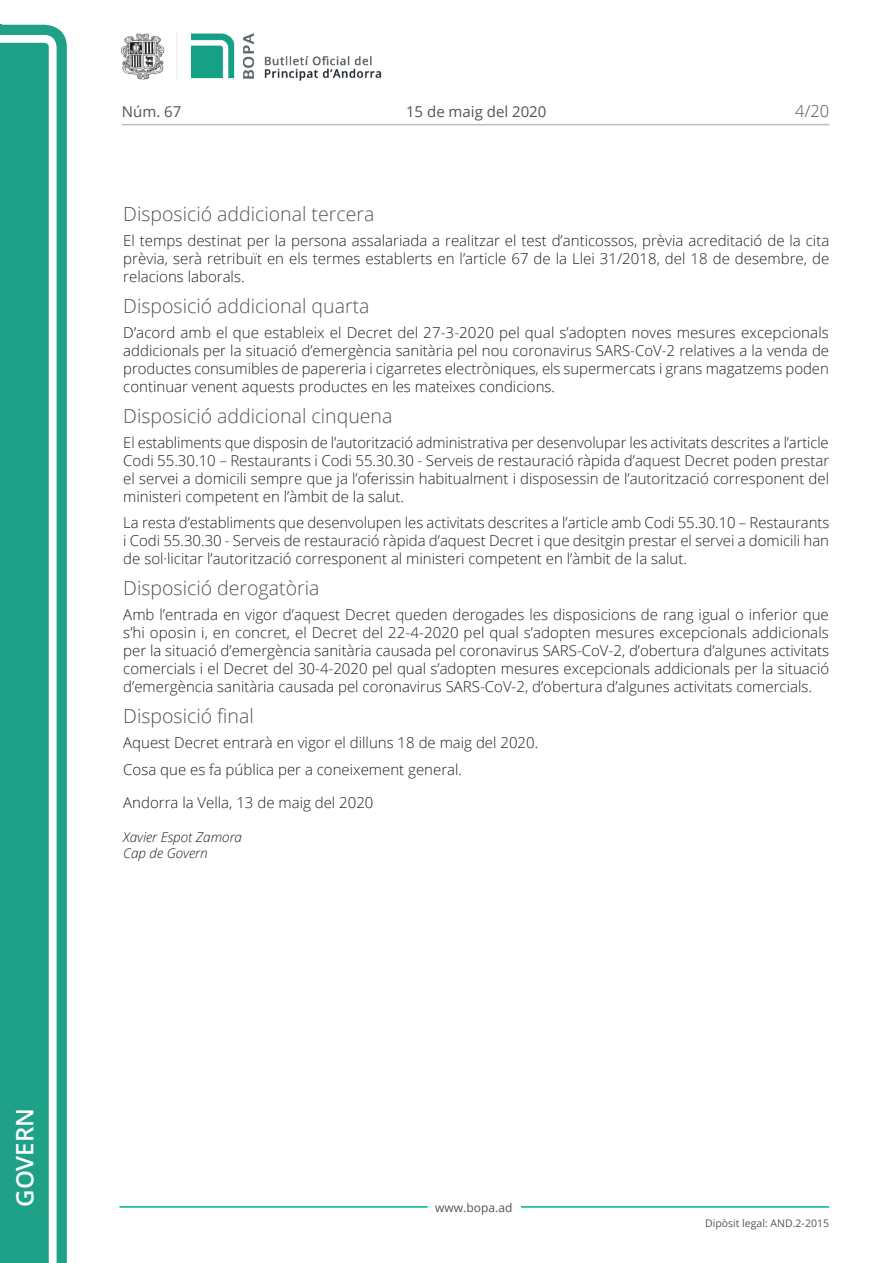
<style>
.page{position:relative;width:893px;height:1263px;background:#fff}
.page>*{position:absolute;margin:0;border:0;box-sizing:border-box;transform-origin:0 0}
.t1{font:600 24px "Open Sans";color:#fff}
.Titol_5{font:300 19.5px "Open Sans";color:#545454}
.t2{font:300 16.5px "Open Sans";color:#545454}
.Body_text{font:300 15px/18px "Open Sans";color:#231f20;text-align:justify}
.Data{font:300 15px "Open Sans";color:#231f20}
.t3{font:15px "Open Sans";color:#545454}
.signatura{font:italic 300 13.5px/16.5px "Open Sans";color:#231f20}
.t4{font:12px "Open Sans";color:#545454}
.t5{font:10.5px "Open Sans";color:#545454}
</style>
<div class="page">
<svg style="left:0;top:25px;width:67px;height:1238px;fill:#1ea187"></svg>
<div style="left:0;top:43px;width:49px;height:1220px;background:#1ea187"></div>
<img style="left:122px;top:32px;width:260px;height:49px">
<hr style="left:119px;top:1206px;width:309px;height:2px;background:#00ae91">
<hr style="left:521px;top:1206px;width:308px;height:2px;background:#00ae91">
<hr style="left:122px;top:124px;width:707px;height:1px;background:#bcbdc0">
<p class="t3" style="left:122px;top:102px;width:61px">Núm. 67</p>
<p class="t3" style="left:406px;top:102px;width:142px">15 de maig del 2020</p>
<p class="t2" style="left:795px;top:100px;width:35px">4/20</p>
<p class="Titol_5" style="left:123px;top:200px;width:253px">Disposició addicional tercera</p>
<p class="Body_text" style="left:123px;top:231px;width:707px">El temps destinat per la persona assalariada a realitzar el test d’anticossos, prèvia acreditació de la cita prèvia, serà retribuït en els termes establerts en l’article 67 de la Llei 31/2018, del 18 de desembre, de relacions laborals.</p>
<p class="Titol_5" style="left:123px;top:292px;width:248px">Disposició addicional quarta</p>
<p class="Body_text" style="left:123px;top:323px;width:707px">D’acord amb el que estableix el Decret del 27-3-2020 pel qual s’adopten noves mesures excepcionals addicionals per la situació d’emergència sanitària pel nou coronavirus SARS-CoV-2 relatives a la venda de productes consumibles de papereria i cigarretes electròniques, els supermercats i grans magatzems poden continuar venent aquests productes en les mateixes condicions.</p>
<p class="Titol_5" style="left:123px;top:402px;width:271px">Disposició addicional cinquena</p>
<p class="Body_text" style="left:123px;top:433px;width:707px">El establiments que disposin de l’autorització administrativa per desenvolupar les activitats descrites a l’article Codi 55.30.10 – Restaurants i Codi 55.30.30 - Serveis de restauració ràpida d’aquest Decret poden prestar el servei a domicili sempre que ja l’oferissin habitualment i disposessin de l’autorització corresponent del ministeri competent en l’àmbit de la salut.</p>
<p class="Body_text" style="left:123px;top:513px;width:707px">La resta d’establiments que desenvolupen les activitats descrites a l’article amb Codi 55.30.10 – Restaurants i Codi 55.30.30 - Serveis de restauració ràpida d’aquest Decret i que desitgin prestar el servei a domicili han de sol·licitar l’autorització corresponent al ministeri competent en l’àmbit de la salut.</p>
<p class="Titol_5" style="left:123px;top:575px;width:198px">Disposició derogatòria</p>
<p class="Body_text" style="left:123px;top:605px;width:707px">Amb l’entrada en vigor d’aquest Decret queden derogades les disposicions de rang igual o inferior que s’hi oposin i, en concret, el Decret del 22-4-2020 pel qual s’adopten mesures excepcionals addicionals per la situació d’emergència sanitària causada pel coronavirus SARS-CoV-2, d’obertura d’algunes activitats comercials i el Decret del 30-4-2020 pel qual s’adopten mesures excepcionals addicionals per la situació d’emergència sanitària causada pel coronavirus SARS-CoV-2, d’obertura d’algunes activitats comercials.</p>
<p class="Titol_5" style="left:123px;top:703px;width:132px">Disposició final</p>
<p class="Body_text" style="left:123px;top:733px;width:416px">Aquest Decret entrarà en vigor el dilluns 18 de maig del 2020.</p>
<p class="Body_text" style="left:123px;top:760px;width:340px">Cosa que es fa pública per a coneixement general.</p>
<p class="Data" style="left:123px;top:792px;width:252px">Andorra la Vella, 13 de maig del 2020</p>
<p class="signatura" style="left:123px;top:828px;width:120px">Xavier Espot Zamora<br>Cap de Govern</p>
<h1 class="t1" style="left:8px;top:1207px;width:100px;rotate:-90deg">Govern</h1>
<p class="t4" style="left:435px;top:1199px;width:79px">www.bopa.ad</p>
<p class="t5" style="left:705px;top:1216px;width:125px">Dipòsit legal: AND.2-2015</p>
</div>
